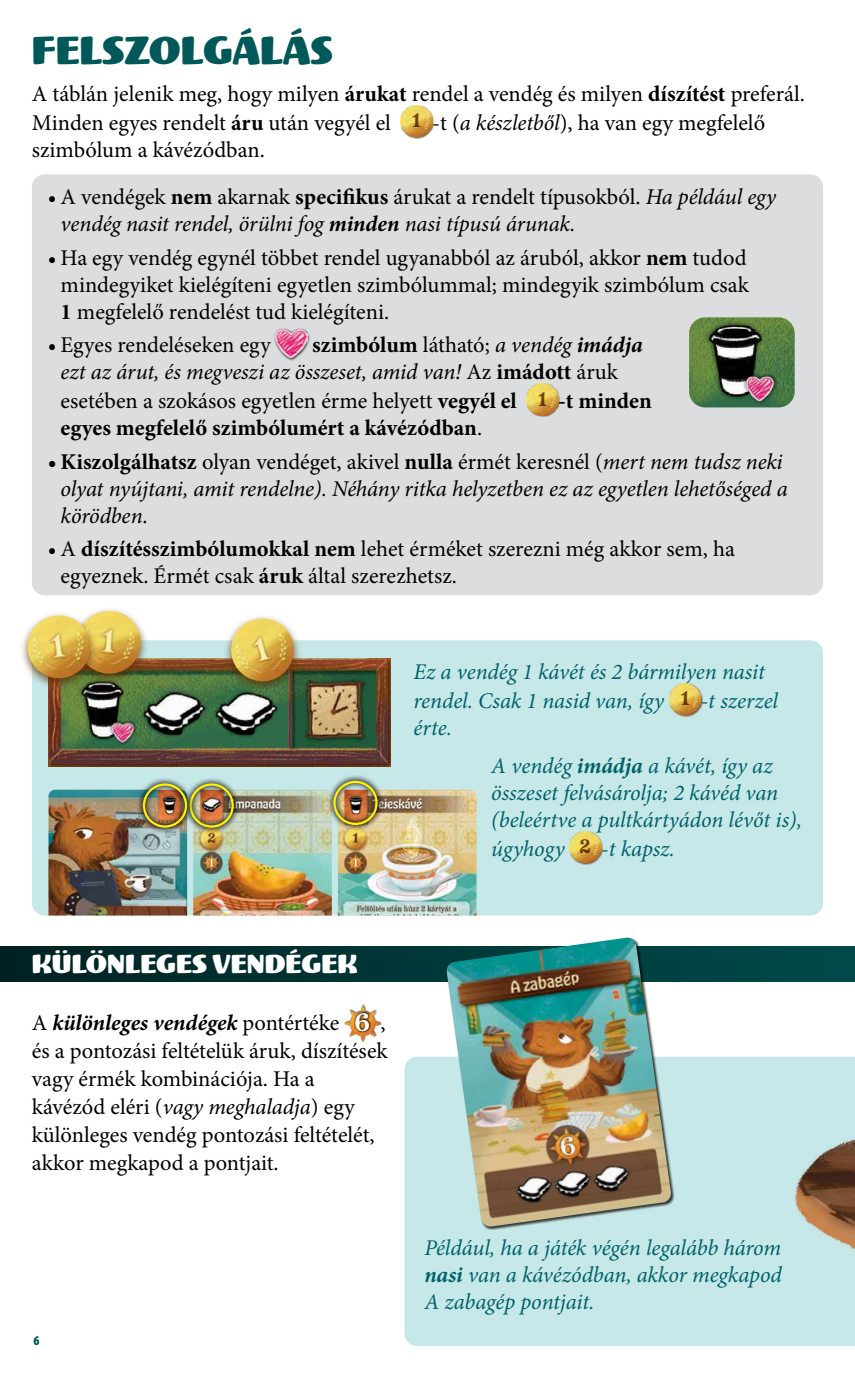
<style>
.page{position:relative;width:855px;height:1378px;background:#fff}
.page>*{position:absolute;margin:0;border:0;box-sizing:border-box;transform-origin:0 0}
.t1{font:40.5px "Meatball";color:#005859}
.t2{font:27px "Meatball";color:#fff}
.t3{font:22.5px/28.1px "Minion Pro";color:#000}
.t4{font:italic 22.5px/27px "Minion Pro";letter-spacing:-.005em;color:#000}
.t5{font:italic 22.5px/27px "Minion Pro";letter-spacing:-.005em;color:#006269}
.t6{font:700 22.5px/27px "Minion Pro";color:#000}
.t7{font:900 condensed 13.5px "Myriad Pro";color:#005859}
.s1{font-weight:700}
.s2{font-family:"Etna";font-weight:700;font-size:19.35px;color:#5e2f00}
.s3{font-style:italic}
.s4{font-style:normal}
.s5{font-weight:700;font-style:normal}
.s6{font-weight:400}
.s7{font-family:"Etna";font-size:19.35px;color:#5e2f00}
.s8{font-family:"Etna";font-weight:700;font-style:normal;font-size:19.35px;color:#5e2f00}
.s9{font-weight:700;font-style:italic}
.s10{font-family:"Etna";font-weight:700;font-size:25.2px;color:#fff}
</style>
<div class="page">
<div style="left:32px;top:640px;width:791px;height:275px;background:#c7e8e8;border-radius:13px"></div>
<div style="left:404px;top:1056px;width:392px;height:290px;background:#c7e8e8"></div>
<div style="left:32px;top:174px;width:791px;height:421px;background:#dcddde;border-radius:13px"></div>
<svg style="left:0;top:946px;width:796px;height:35px;background:#003132"></svg>
<img style="left:48px;top:658px;width:342px;height:108px">
<img style="left:689px;top:317px;width:105px;height:90px">
<img style="left:48px;top:789px;width:139px;height:126px">
<div style="left:446px;top:937px;width:229px;height:293px;background:#000;opacity:.75"></div>
<img style="left:446px;top:937px;width:225px;height:290px">
<img style="left:193px;top:789px;width:139px;height:126px">
<img style="left:338px;top:789px;width:138px;height:126px">
<div style="left:183px;top:776px;width:57px;height:58px;background:#000;opacity:.75"></div>
<div style="left:189px;top:783px;width:45px;height:44px;border:2px solid #fff200;border-radius:50%"></div>
<div style="left:136px;top:776px;width:58px;height:58px;background:#000;opacity:.75"></div>
<div style="left:143px;top:783px;width:44px;height:44px;border:2px solid #fff200;border-radius:50%"></div>
<div style="left:326px;top:774px;width:58px;height:57px;background:#000;opacity:.75"></div>
<div style="left:333px;top:781px;width:45px;height:44px;border:2px solid #fff200;border-radius:50%"></div>
<div style="left:70px;top:607px;width:79px;height:79px;background:#5e2f00;opacity:.75"></div>
<img style="left:99px;top:611px;width:43px;height:64px">
<div style="left:20px;top:611px;width:79px;height:80px;background:#5e2f00;opacity:.75"></div>
<img style="left:26px;top:615px;width:66px;height:65px">
<div style="left:223px;top:614px;width:79px;height:79px;background:#5e2f00;opacity:.75"></div>
<img style="left:228px;top:618px;width:69px;height:67px">
<img style="left:796px;top:905px;width:59px;height:441px">
<div style="left:401px;top:106px;width:33px;height:33px;background:#5e2f00;opacity:.75"></div>
<img style="left:401px;top:105px;width:31px;height:32px">
<div style="left:274px;top:328px;width:36px;height:33px;background:#000;opacity:.75"></div>
<img style="left:276px;top:330px;width:31px;height:28px">
<div style="left:527px;top:384px;width:33px;height:33px;background:#5e2f00;opacity:.75"></div>
<img style="left:527px;top:384px;width:31px;height:31px">
<div style="left:344px;top:1004px;width:38px;height:38px;background:#000;opacity:.75"></div>
<img style="left:344px;top:1005px;width:36px;height:36px">
<div style="left:354px;top:1010px;width:17px;height:22px;background:#000;opacity:.75"></div>
<div style="left:669px;top:683px;width:33px;height:33px;background:#5e2f00;opacity:.75"></div>
<img style="left:669px;top:683px;width:31px;height:32px">
<div style="left:570px;top:831px;width:33px;height:34px;background:#5e2f00;opacity:.75"></div>
<img style="left:570px;top:831px;width:31px;height:32px">
<h1 class="t1" style="left:32px;top:28px;width:302px">FELSZOLGÁLÁS</h1>
<p class="t3" style="left:32px;top:79px;width:774px;line-height:29.2px">A táblán jelenik meg, hogy milyen <span class="s1">árukat</span> rendel a vendég és milyen <span class="s1">díszítést</span> preferál.<br>Minden egyes rendelt <span class="s1">áru</span> után vegyél el <span class="s2">1</span> -t (<span class="s3">a készletből</span>), ha van egy megfelelő</p>
<p class="t3" style="left:32px;top:136px;width:234px">szimbólum a kávézódban.</p>
<p class="t4" style="left:61px;top:184px;width:717px;text-indent:-13px"><span class="s4">• A vendégek</span> <span class="s5">nem</span> <span class="s4">akarnak</span> <span class="s5">specifikus</span> <span class="s4">árukat a rendelt típusokból.</span> Ha például egy vendég nasit rendel, örülni fog <span class="s1">minden</span> nasi típusú árunak.</p>
<p class="t3" style="left:61px;top:244px;width:690px;line-height:27px;text-align:justify;text-indent:-13px">• Ha egy vendég egynél többet rendel ugyanabból az áruból, akkor <span class="s1">nem</span> tudod mindegyiket kielégíteni egyetlen szimbólummal; mindegyik szimbólum csak <span class="s1">1</span> megfelelő rendelést tud kielégíteni.</p>
<p class="t3" style="left:48px;top:331px;width:224px">• Egyes rendeléseken egy</p>
<p class="t4" style="left:61px;top:331px;width:583px;text-indent:251px"><span class="s5">szimbólum</span> <span class="s4">látható;</span> a vendég <span class="s1">imádja </span>ezt az árut, és megveszi az összeset, amid van! <span class="s4">Az</span> <span class="s5">imádott</span> <span class="s4">áruk</span></p>
<p class="t6" style="left:61px;top:387px;width:592px"><span class="s6">esetében a szokásos egyetlen érme helyett</span> vegyél el <span class="s7">1</span> -t minden egyes megfelelő szimbólumért a kávézódban<span class="s6">.</span></p>
<p class="t4" style="left:61px;top:448px;width:728px;text-indent:-13px"><span class="s5">• Kiszolgálhatsz</span> <span class="s4">olyan vendéget, akivel</span> <span class="s5">nulla</span> <span class="s4">érmét keresnél (</span>mert nem tudsz neki olyat nyújtani, amit rendelne). Néhány ritka helyzetben ez az egyetlen lehetőséged a körödben<span class="s4">.</span></p>
<p class="t3" style="left:61px;top:535px;width:676px;line-height:27px;text-indent:-13px">• A <span class="s1">díszítésszimbólumokkal nem</span> lehet érméket szerezni még akkor sem, ha egyeznek. Érmét csak <span class="s1">áruk</span> által szerezhetsz.</p>
<p class="t5" style="left:413px;top:657px;width:366px;line-height:29.2px">Ez a vendég 1 kávét és 2 bármilyen nasit rendel. Csak 1 nasid van, így <span class="s8">1</span> -t szerzel</p>
<p class="t5" style="left:413px;top:714px;width:40px">érte.</p>
<p class="t5" style="left:491px;top:752px;width:312px">A vendég <span class="s1">imádja</span> a kávét, így az összeset felvásárolja; 2 kávéd van (beleértve a pultkártyádon lévőt is),</p>
<p class="t5" style="left:491px;top:835px;width:185px">úgyhogy <span class="s8">2</span> -t kapsz.</p>
<p class="t2" style="left:32px;top:948px;width:327px">KÜLÖNLEGES VENDÉGEK</p>
<p class="t3" style="left:32px;top:1008px;width:357px">A <span class="s9">különleges vendégek</span> pontértéke <span class="s10">6</span> , és a pontozási feltételük áruk, díszítések vagy érmék kombinációja. Ha a kávézód eléri (<span class="s3">vagy meghaladja</span>) egy különleges vendég pontozási feltételét, akkor megkapod a pontjait.</p>
<p class="t7" style="left:33px;top:1332px;width:7px">6</p>
<p class="t5" style="left:424px;top:1234px;width:359px;text-align:justify">Például, ha a játék végén legalább három <span class="s1">nasi</span> van a kávézódban, akkor megkapod A zabagép pontjait.</p>
</div>
